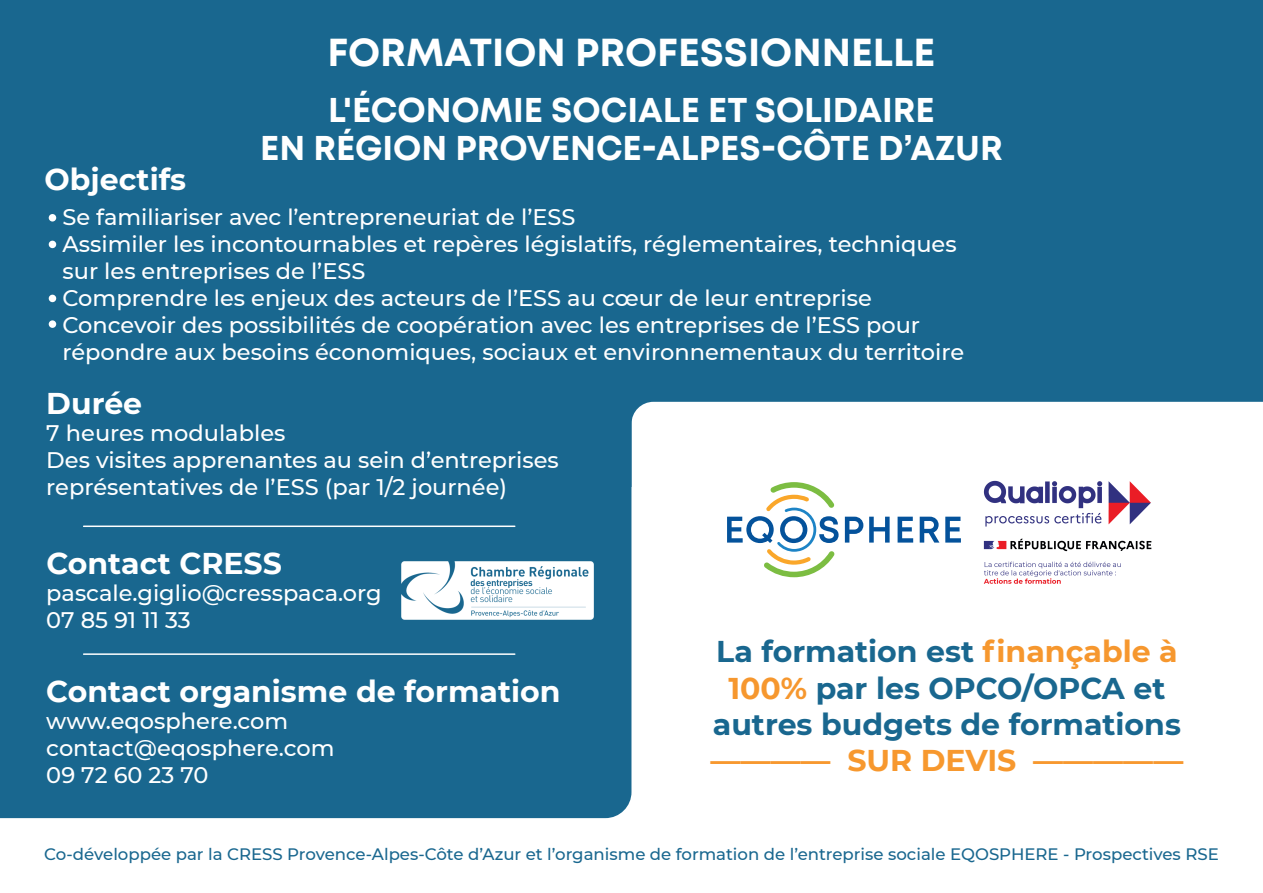
<style>
.page{position:relative;width:1263px;height:893px;background:#fff}
.page>*{position:absolute;margin:0;border:0;box-sizing:border-box;transform-origin:0 0}
.t1{font:700 39px "Mont";color:#fff}
.t2{font:700 34.35px/38.4px "Mont";color:#fff;text-align:center}
.t3{font:700 30px/36px "Montserrat";color:#19678f;text-align:center}
.t4{font:700 30px "Montserrat";color:#fff}
.t5{font:700 30px "Montserrat";color:#f7982e}
.t6{font:500 22.5px/27px "Montserrat";color:#fff}
.t7{font:500 16.5px "Montserrat";color:#19678f}
.s1{color:#f6972e}
</style>
<div class="page">
<div style="left:0;top:0;width:1263px;height:487px;background:#19678f"></div>
<svg style="left:631px;top:402px;width:632px;height:280px"></svg>
<div style="left:0;top:326px;width:631px;height:492px;background:#19678f"></div>
<div style="left:49px;top:214px;width:7px;height:8px;background:#fff;border-radius:50%"></div>
<div style="left:49px;top:295px;width:7px;height:7px;background:#fff;border-radius:50%"></div>
<div style="left:49px;top:241px;width:7px;height:7px;background:#fff;border-radius:50%"></div>
<div style="left:49px;top:320px;width:7px;height:8px;background:#fff;border-radius:50%"></div>
<img style="left:961px;top:460px;width:210px;height:143px">
<svg style="left:845px;top:517px;width:18px;height:26px"></svg>
<svg style="left:869px;top:517px;width:21px;height:26px"></svg>
<svg style="left:897px;top:517px;width:16px;height:26px"></svg>
<svg style="left:920px;top:517px;width:19px;height:26px"></svg>
<svg style="left:945px;top:517px;width:16px;height:26px"></svg>
<svg style="left:727px;top:482px;width:111px;height:95px"></svg>
<hr style="left:84px;top:525px;width:431px;height:2px;background:#fff">
<hr style="left:84px;top:653px;width:431px;height:2px;background:#fff">
<img style="left:401px;top:561px;width:192px;height:59px">
<h1 class="t1" style="left:328px;top:26px;width:609px">FORMATION PROFESSIONNELLE</h1>
<h2 class="t2" style="left:260px;top:91px;width:744px">L'ÉCONOMIE SOCIALE ET SOLIDAIRE<br>EN RÉGION PROVENCE-ALPES-CÔTE D’AZUR</h2>
<h3 class="t4" style="left:44px;top:158px;width:143px">Objectifs</h3>
<p class="t6" style="left:62px;top:203px;width:903px">Se familiariser avec l’entrepreneuriat de l’ESS<br>Assimiler les incontournables et repères législatifs, réglementaires, techniques sur les entreprises de l’ESS<br>Comprendre les enjeux des acteurs de l’ESS au cœur de leur entreprise Concevoir des possibilités de coopération avec les entreprises de l’ESS pour répondre aux besoins économiques, sociaux et environnementaux du territoire</p>
<h3 class="t4" style="left:46px;top:382px;width:97px">Durée</h3>
<p class="t6" style="left:46px;top:419px;width:514px">7 heures modulables<br>Des visites apprenantes au sein d’entreprises représentatives de l’ESS (par 1/2 journée)</p>
<h3 class="t4" style="left:46px;top:541px;width:237px">Contact CRESS</h3>
<p class="t6" style="left:46px;top:578px;width:337px">pascale.giglio@cresspaca.org<br>07 85 91 11 33</p>
<h3 class="t4" style="left:46px;top:670px;width:516px">Contact organisme de formation</h3>
<p class="t6" style="left:46px;top:707px;width:290px">www.eqosphere.com contact@eqosphere.com<br>09 72 60 23 70</p>
<h3 class="t3" style="left:713px;top:632px;width:470px">La formation est <span class="s1">finançable à<br>100%</span> par les OPCO/OPCA et autres budgets de formations</h3>
<h3 class="t5" style="left:710px;top:738px;width:474px">———— SUR DEVIS —————</h3>
<p class="t7" style="left:44px;top:843px;width:1176px">Co-développée par la CRESS Provence-Alpes-Côte d’Azur et l’organisme de formation de l’entreprise sociale EQOSPHERE - Prospectives RSE</p>
</div>
